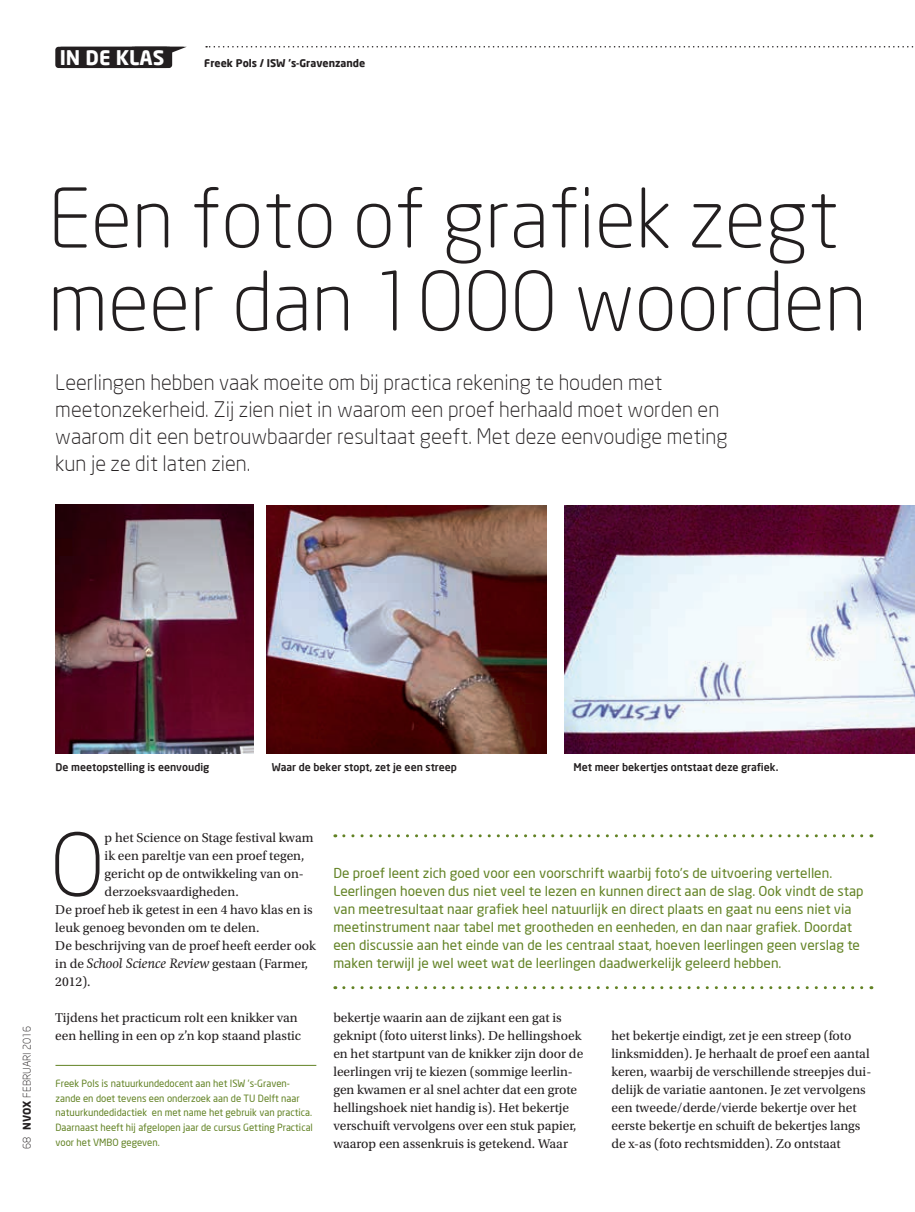
<style>
.page{position:relative;width:915px;height:1212px;background:#fff}
.page>*{position:absolute;margin:0;border:0;box-sizing:border-box;transform-origin:0 0}
.t1{font:300 86.25px "Neo Sans";color:#231f20}
.t2{font:300 81px/82.9px "Neo Sans";color:#231f20}
.t3{font:300 21px/27px "Neo Sans";color:#231f20}
.t4{font:700 19.8px "Neo Sans";color:#fff}
.t5{font:13.5px/18px "Utopia Std";color:#231f20}
.t6{font:13.5px/18px "Neo Sans";color:#628224}
.t7{font:500 10.5px "Neo Sans";color:#231f20}
.t8{font:700 10.5px "Neo Sans";color:#231f20}
.t9{font:300 10.5px "Neo Sans";color:#231f20}
.t10{font:9.9px/14.7px "Neo Sans";color:#628224}
.s1{font-weight:700}
.s2{font-family:"Swift";font-style:italic}
</style>
<div class="page">
<hr style="left:55px;top:1065px;width:261px;height:1px;background:#628224">
<img style="left:55px;top:504px;width:199px;height:249px">
<img style="left:267px;top:506px;width:279px;height:247px">
<img style="left:564px;top:506px;width:350px;height:247px">
<svg style="left:343px;top:834px;width:528px;height:3px"></svg>
<svg style="left:343px;top:986px;width:528px;height:3px"></svg>
<div style="left:55px;top:47px;width:114px;height:21px;background:#231f20;border-radius:3px"></div>
<svg style="left:171px;top:47px;width:15px;height:10px"></svg>
<div style="left:58px;top:47px;width:114px;height:21px;background:#231f20;border-radius:3px"></div>
<svg style="left:206px;top:46px;width:708px;height:2px"></svg>
<h3 class="t4" style="left:60px;top:45px;width:106px">IN DE KLAS</h3>
<p class="t8" style="left:204px;top:57px;width:162px">Freek Pols / ISW ’s-Gravenzande</p>
<h2 class="t2" style="left:48px;top:176px;width:819px">Een foto of grafiek zegt meer dan 1000 woorden</h2>
<p class="t3" style="left:55px;top:368px;width:673px">Leerlingen hebben vaak moeite om bij practica rekening te houden met meetonzekerheid. Zij zien niet in waarom een proef herhaald moet worden en waarom dit een betrouwbaarder resultaat geeft. Met deze eenvoudige meting kun je ze dit laten zien.</p>
<p class="t9" style="left:21px;top:1149px;width:125px;rotate:-90deg">68 <span class="s1">NVOX</span> FEBRUARI 2016</p>
<p class="t7" style="left:55px;top:760px;width:155px">De meetopstelling is eenvoudig</p>
<p class="t7" style="left:271px;top:760px;width:187px">Waar de beker stopt, zet je een streep</p>
<p class="t7" style="left:573px;top:760px;width:206px">Met meer bekertjes ontstaat deze grafiek.</p>
<h1 class="t1" style="left:50px;top:813px;width:56px">O</h1>
<p class="t5" style="left:105px;top:829px;width:210px">p het Science on Stage festival kwam</p>
<p class="t5" style="left:105px;top:847px;width:201px">ik een pareltje van een proef tegen,</p>
<p class="t5" style="left:105px;top:865px;width:201px">gericht op de ontwikkeling van on-</p>
<p class="t5" style="left:105px;top:883px;width:135px">derzoeksvaardigheden.</p>
<p class="t5" style="left:55px;top:901px;width:259px">De proef heb ik getest in een 4 havo klas en is</p>
<p class="t5" style="left:55px;top:919px;width:205px">leuk genoeg bevonden om te delen.</p>
<p class="t5" style="left:55px;top:937px;width:262px">De beschrijving van de proef heeft eerder ook</p>
<p class="t5" style="left:55px;top:955px;width:254px">in de <span class="s2">School Science Review</span> gestaan (Farmer,</p>
<p class="t5" style="left:55px;top:973px;width:37px">2012).</p>
<p class="t5" style="left:55px;top:1009px;width:247px">Tijdens het practicum rolt een knikker van een helling in een op z’n kop staand plastic</p>
<p class="t5" style="left:333px;top:1009px;width:251px">bekertje waarin aan de zijkant een gat is geknipt (foto uiterst links). De hellingshoek en het startpunt van de knikker zijn door de leerlingen vrij te kiezen (sommige leerlin&shy;gen kwamen er al snel achter dat een grote hellingshoek niet handig is). Het bekertje verschuift vervolgens over een stuk papier, waarop een assenkruis is getekend. Waar</p>
<p class="t6" style="left:333px;top:864px;width:531px">De proef leent zich goed voor een voorschrift waarbij foto’s de uitvoering vertellen.<br>Leerlingen hoeven dus niet veel te lezen en kunnen direct aan de slag. Ook vindt de stap van meetresultaat naar grafiek heel natuurlijk en direct plaats en gaat nu eens niet via meetinstrument naar tabel met grootheden en eenheden, en dan naar grafiek. Doordat een discussie aan het einde van de les centraal staat, hoeven leerlingen geen verslag te maken terwijl je wel weet wat de leerlingen daadwerkelijk geleerd hebben.</p>
<p class="t5" style="left:611px;top:1027px;width:261px">het bekertje eindigt, zet je een streep (foto linksmidden). Je herhaalt de proef een aantal keren, waarbij de verschillende streepjes dui&shy;delijk de variatie aantonen. Je zet vervolgens een tweede/derde/vierde bekertje over het eerste bekertje en schuift de bekertjes langs de x-as (foto rechtsmidden). Zo ontstaat</p>
<p class="t10" style="left:55px;top:1076px;width:259px">Freek Pols is natuurkundedocent aan het ISW ’s-Graven&shy;zande en doet tevens een onderzoek aan de TU Delft naar natuurkundedidactiek en met name het gebruik van practica.<br>Daarnaast heeft hij afgelopen jaar de cursus Getting Practical voor het VMBO gegeven.</p>
</div>
